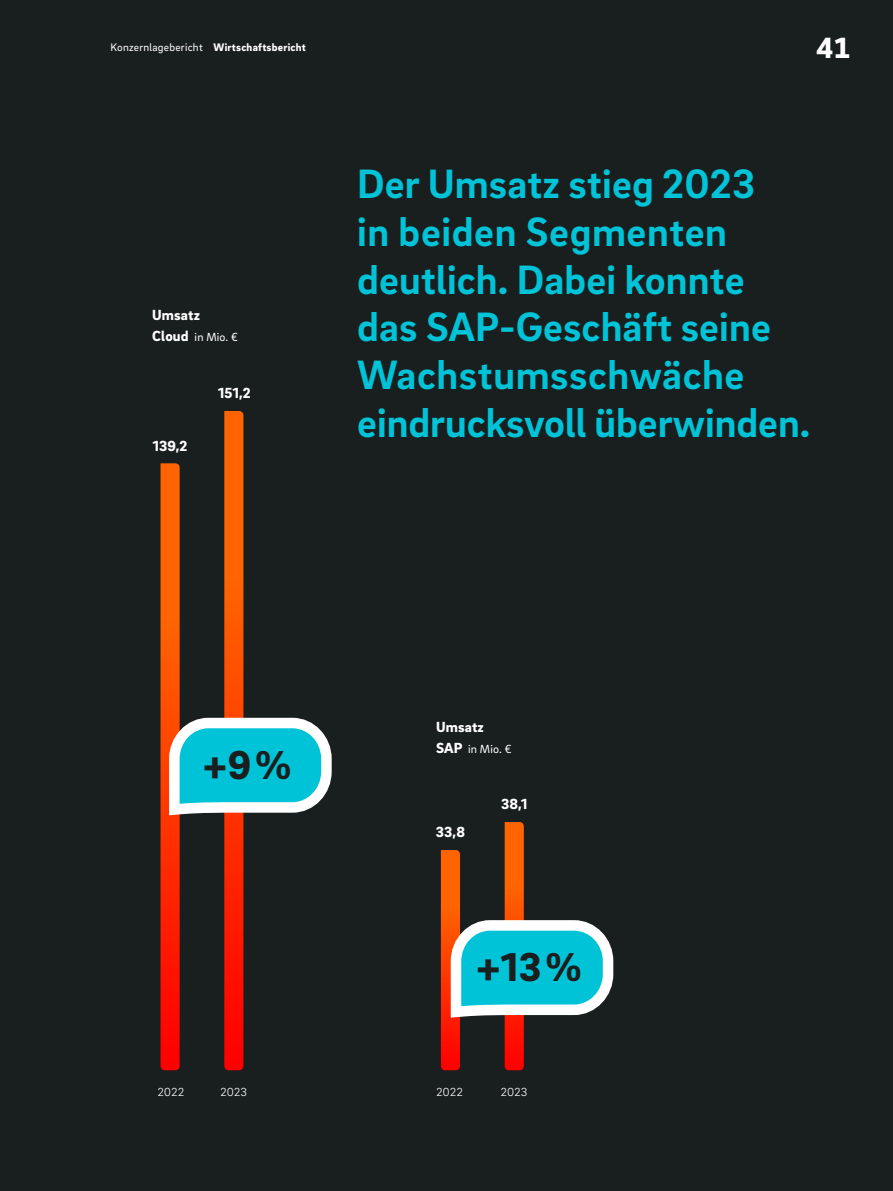
<style>
.page{position:relative;width:893px;height:1191px;background:#191e1e}
.page>*{position:absolute;margin:0;border:0;box-sizing:border-box;transform-origin:0 0}
.t1{font:700 42px/47.8px "Brix Sans";letter-spacing:.005em;color:#00c3d7}
.t2{font:900 41.25px "Brix Sans";color:#191e1e}
.t3{font:900 30px "Brix Sans";color:#fff}
.t4{font:900 15px "Brix Sans";letter-spacing:.01em;color:#fff}
.t5{font:12px "Brix Sans";letter-spacing:.01em;color:#fff}
.t6{font:300 12px "Brix Sans";letter-spacing:.01em;color:#fff}
.t7{font:11.25px "Brix Sans";letter-spacing:.02em;color:#fff}
.s1{font-weight:900}
.s2{font-weight:900;font-size:15px}
</style>
<div class="page">
<svg style="left:441px;top:822px;width:173px;height:248px"></svg>
<svg style="left:161px;top:411px;width:171px;height:659px"></svg>
<p class="t7" style="left:111px;top:40px;width:197px">Konzernlagebericht <span class="s1">Wirtschaftsbericht</span></p>
<p class="t3" style="left:816px;top:28px;width:35px">41</p>
<p class="t4" style="left:152px;top:305px;width:49px">Umsatz</p>
<p class="t5" style="left:152px;top:329px;width:87px"><span class="s2">Cloud</span> in Mio. €</p>
<p class="t4" style="left:153px;top:435px;width:36px">139,2</p>
<p class="t4" style="left:218px;top:383px;width:34px">151,2</p>
<p class="t1" style="left:357px;top:158px;width:455px">Der Umsatz stieg 2023<br>in beiden Segmenten deutlich. Dabei konnte das SAP-Geschäft seine<br>Wachstumsschwäche eindrucksvoll überwinden.</p>
<p class="t2" style="left:203px;top:738px;width:89px">+9%</p>
<p class="t4" style="left:436px;top:717px;width:49px">Umsatz</p>
<p class="t5" style="left:436px;top:741px;width:77px"><span class="s2">SAP</span> in Mio. €</p>
<p class="t4" style="left:436px;top:822px;width:31px">33,8</p>
<p class="t4" style="left:501px;top:794px;width:28px">38,1</p>
<p class="t2" style="left:477px;top:940px;width:106px">+13%</p>
<p class="t6" style="left:157px;top:1084px;width:29px">2022</p>
<p class="t6" style="left:221px;top:1084px;width:28px">2023</p>
<p class="t6" style="left:436px;top:1084px;width:29px">2022</p>
<p class="t6" style="left:501px;top:1084px;width:28px">2023</p>
</div>
